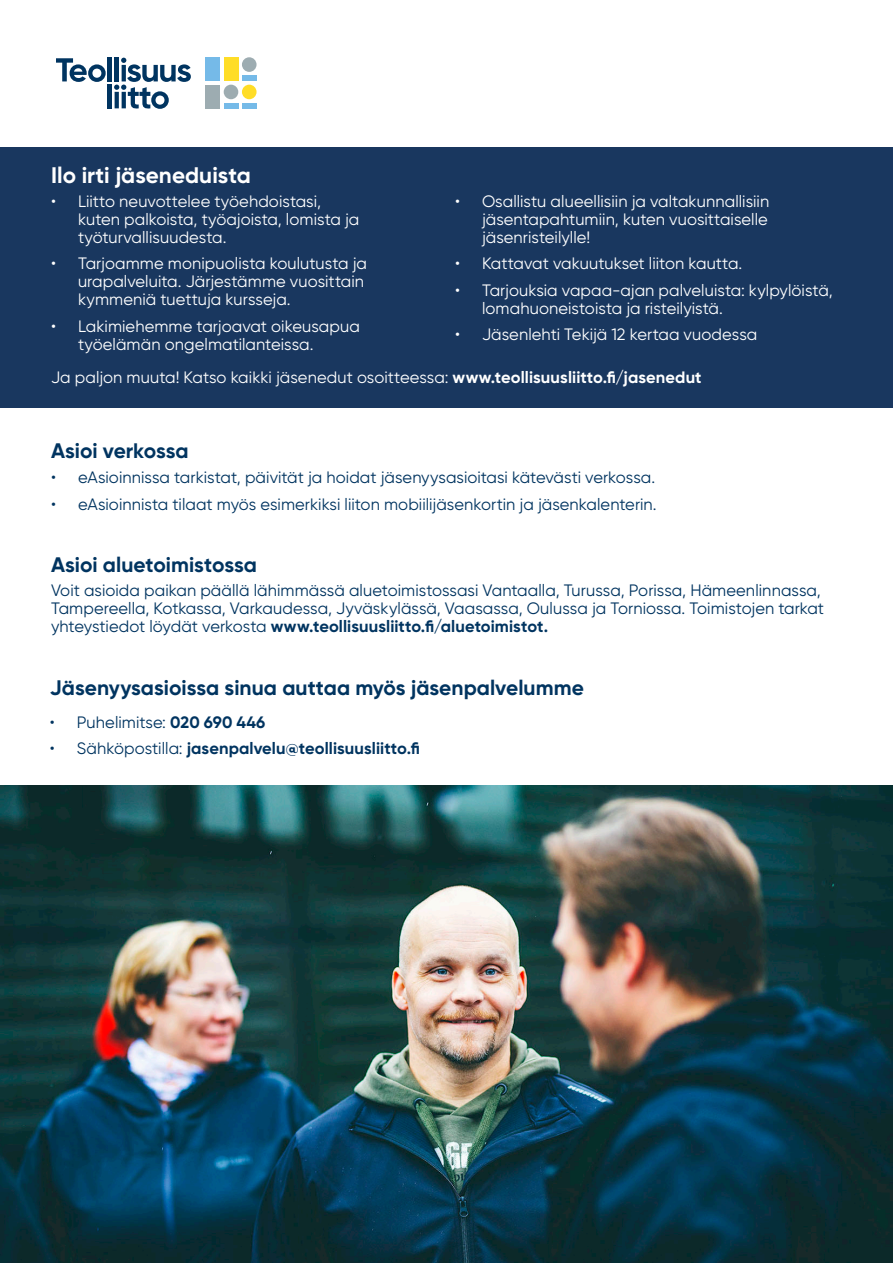
<style>
.page{position:relative;width:893px;height:1263px;background:#fff}
.page>*{position:absolute;margin:0;border:0;box-sizing:border-box;transform-origin:0 0}
.Alaotsikko{font:700 22.5px "Gilroy";color:#fff}
.Alaotsikko-2{font:700 21px "Gilroy";color:#003460}
.Leipäteksti{font:16.5px/18px "Gilroy";letter-spacing:.005em;color:#fff}
.Leipäteksti-2{font:16.5px/18px "Gilroy";color:#003460}
.t1{font:700 16.5px "Gilroy";letter-spacing:.005em;color:#003460}
.s1{font-weight:700}
.s2{font-weight:400}
</style>
<div class="page">
<div style="left:0;top:147px;width:893px;height:260px;background:#19375f"></div>
<svg style="left:56px;top:58px;width:50px;height:24px"></svg>
<hr style="left:108px;top:57px;width:4px;height:24px;background:#003460">
<hr style="left:115px;top:57px;width:4px;height:24px;background:#003460">
<hr style="left:108px;top:84px;width:4px;height:24px;background:#003460">
<svg style="left:114px;top:58px;width:77px;height:51px"></svg>
<div style="left:242px;top:76px;width:15px;height:5px;background:#75bae8"></div>
<div style="left:242px;top:57px;width:15px;height:15px;background:#9dacb1;border-radius:50%"></div>
<div style="left:242px;top:85px;width:15px;height:14px;background:#ffdd27;border-radius:50%"></div>
<div style="left:205px;top:85px;width:15px;height:23px;background:#9dacb1"></div>
<div style="left:205px;top:57px;width:15px;height:24px;background:#75bae8"></div>
<div style="left:224px;top:57px;width:14px;height:24px;background:#ffdd27"></div>
<div style="left:242px;top:103px;width:15px;height:5px;background:#75bae8"></div>
<div style="left:224px;top:85px;width:14px;height:14px;background:#9dacb1;border-radius:50%"></div>
<div style="left:224px;top:103px;width:14px;height:5px;background:#75bae8"></div>
<img style="left:1px;top:786px;width:891px;height:476px">
<p class="Alaotsikko" style="left:51px;top:161px;width:201px">Ilo irti jäseneduista</p>
<p class="Leipäteksti" style="left:78px;top:192px;width:283px;text-indent:-27px">• Liitto neuvottelee työehdoistasi, kuten palkoista, työajoista, lomista ja työturvallisuudesta.</p>
<p class="Leipäteksti" style="left:78px;top:254px;width:291px;text-indent:-27px">• Tarjoamme monipuolista koulutusta ja urapalveluita. Järjestämme vuosittain kymmeniä tuettuja kursseja.</p>
<p class="Leipäteksti" style="left:78px;top:317px;width:283px;text-indent:-27px">• Lakimiehemme tarjoavat oikeusapua työelämän ongelmatilanteissa.</p>
<p class="Leipäteksti" style="left:482px;top:192px;width:289px;text-align:justify;text-indent:-27px">• Osallistu alueellisiin ja valtakunnallisiin jäsentapahtumiin, kuten vuosittaiselle jäsenristeilylle!</p>
<p class="Leipäteksti" style="left:455px;top:254px;width:289px">• Kattavat vakuutukset liiton kautta.</p>
<p class="Leipäteksti" style="left:482px;top:281px;width:352px;text-indent:-27px">• Tarjouksia vapaa-ajan palveluista: kylpylöistä, lomahuoneistoista ja risteilyistä.</p>
<p class="Leipäteksti" style="left:455px;top:325px;width:304px">• Jäsenlehti Tekijä 12 kertaa vuodessa</p>
<p class="Leipäteksti" style="left:51px;top:368px;width:652px">Ja paljon muuta! Katso kaikki jäsenedut osoitteessa: <span class="s1">www.teollisuusliitto.fi/jasenedut</span></p>
<p class="Alaotsikko-2" style="left:51px;top:437px;width:139px">Asioi verkossa</p>
<p class="Leipäteksti-2" style="left:51px;top:468px;width:606px">• eAsioinnissa tarkistat, päivität ja hoidat jäsenyysasioitasi kätevästi verkossa.</p>
<p class="Leipäteksti-2" style="left:51px;top:495px;width:607px">• eAsioinnista tilaat myös esimerkiksi liiton mobiilijäsenkortin ja jäsenkalenterin.</p>
<p class="Alaotsikko-2" style="left:51px;top:551px;width:208px">Asioi aluetoimistossa</p>
<p class="Leipäteksti-2" style="left:51px;top:581px;width:775px">Voit asioida paikan päällä lähimmässä aluetoimistossasi Vantaalla, Turussa, Porissa, Hämeenlinnassa,<br>Tampereella, Kotkassa, Varkaudessa, Jyväskylässä, Vaasassa, Oulussa ja Torniossa. Toimistojen tarkat yhteystiedot löydät verkosta <span class="s1">www.teollisuusliitto.fi/aluetoimistot.</span></p>
<p class="Alaotsikko-2" style="left:50px;top:675px;width:535px">Jäsenyysasioissa sinua auttaa myös jäsenpalvelumme</p>
<p class="Leipäteksti-2" style="left:50px;top:713px;width:217px">• Puhelimitse: <span class="s1">020 690 446</span></p>
<p class="t1" style="left:50px;top:738px;width:372px"><span class="s2">• Sähköpostilla:</span> jasenpalvelu@teollisuusliitto.fi</p>
</div>
